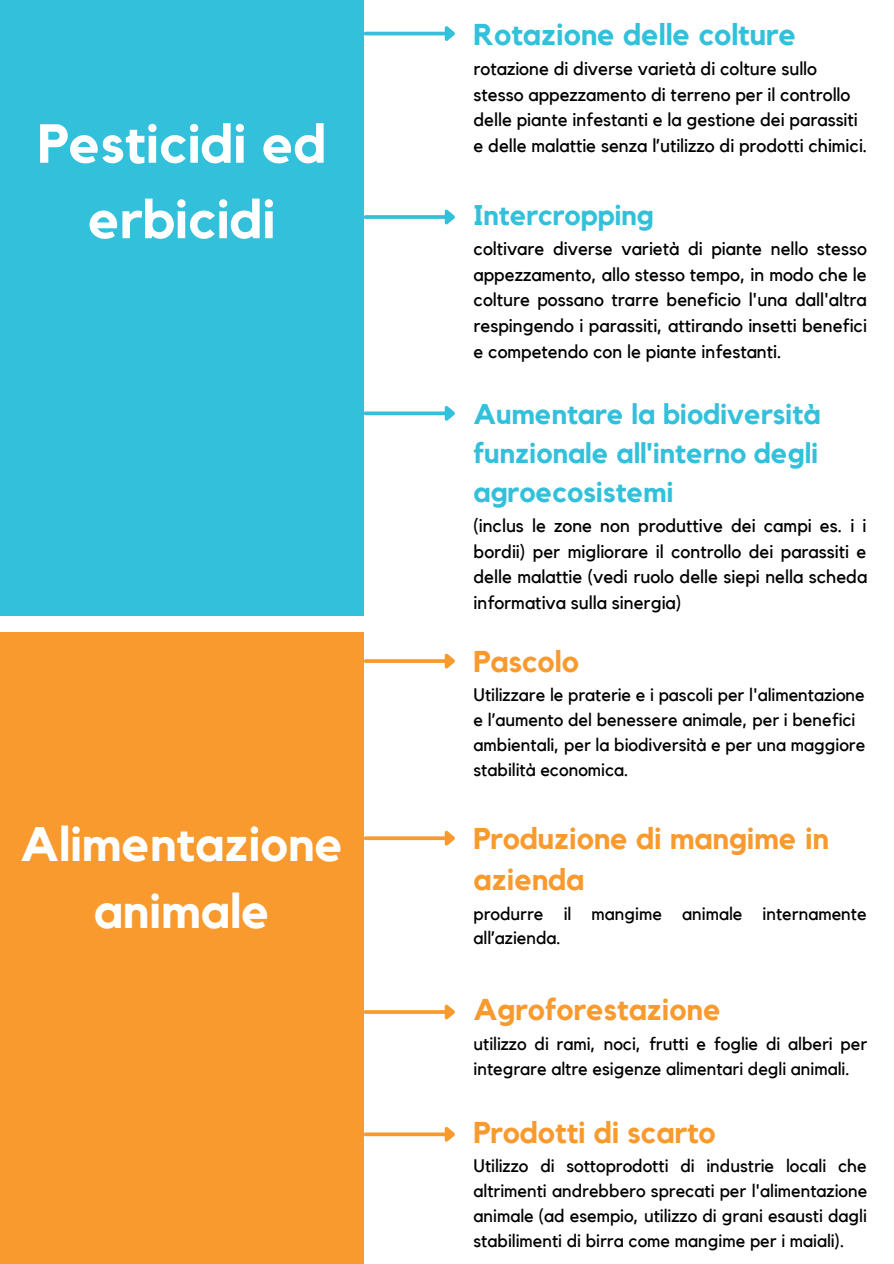
<style>
.page{position:relative;width:894px;height:1264px;background:#fff}
.page>*{position:absolute;margin:0;border:0;box-sizing:border-box;transform-origin:0 0}
.t1{font:700 54.3px/75.4px "Kollektif";color:#fff;text-align:center}
.t2{font:700 48.3px/67.5px "Kollektif";color:#fff;text-align:center}
.t3{font:700 30px/41.7px "Kollektif";color:#f89a2e}
.t4{font:700 30px "Kollektif";color:#33c0da}
.t5{font:700 28.35px/39.2px "Kollektif";color:#33c0da;text-align:justify}
.t6{font:18.6px/25.8px "Kollektif";color:#000;text-align:justify}
.t7{font:18.15px/24.8px "Kollektif";color:#000}
</style>
<div class="page">
<div style="left:0;top:0;width:364px;height:615px;background:#33c0da"></div>
<hr style="left:365px;top:32px;width:79px;height:3px;background:#33c0da">
<svg style="left:441px;top:26px;width:14px;height:15px"></svg>
<div style="left:0;top:632px;width:364px;height:631px;background:#f89a2e"></div>
<svg style="left:365px;top:215px;width:76px;height:4px"></svg>
<svg style="left:441px;top:209px;width:14px;height:16px"></svg>
<svg style="left:365px;top:411px;width:76px;height:4px"></svg>
<svg style="left:441px;top:406px;width:14px;height:15px"></svg>
<svg style="left:365px;top:659px;width:76px;height:4px"></svg>
<svg style="left:441px;top:653px;width:14px;height:16px"></svg>
<svg style="left:365px;top:836px;width:76px;height:4px"></svg>
<svg style="left:441px;top:830px;width:14px;height:16px"></svg>
<hr style="left:365px;top:1010px;width:79px;height:3px;background:#f89a2e">
<svg style="left:441px;top:1004px;width:14px;height:16px"></svg>
<svg style="left:365px;top:1132px;width:76px;height:4px"></svg>
<svg style="left:441px;top:1126px;width:14px;height:16px"></svg>
<p class="t1" style="left:38px;top:108px;width:290px">Pesticidi ed erbicidi</p>
<p class="t2" style="left:20px;top:812px;width:324px">Alimentazione animale</p>
<p class="t4" style="left:473px;top:21px;width:324px">Rotazione delle colture</p>
<p class="t6" style="left:473px;top:56px;width:395px;text-align:left">rotazione di diverse varietà di colture sullo stesso appezzamento di terreno per il controllo delle piante infestanti e la gestione dei parassiti e delle malattie senza l’utilizzo di prodotti chimici.</p>
<p class="t5" style="left:473px;top:197px;width:182px">Intercropping</p>
<p class="t6" style="left:473px;top:236px;width:395px">coltivare diverse varietà di piante nello stesso appezzamento, allo stesso tempo, in modo che le colture possano trarre beneficio l'una dall'altra respingendo i parassiti, attirando insetti benefici e competendo con le piante infestanti.</p>
<p class="t5" style="left:473px;top:395px;width:348px">Aumentare la biodiversità funzionale all'interno degli agroecosistemi</p>
<p class="t6" style="left:473px;top:513px;width:395px">(inclus le zone non produttive dei campi es. i i bordii) per migliorare il controllo dei parassiti e delle malattie (vedi ruolo delle siepi nella scheda informativa sulla sinergia)</p>
<p class="t3" style="left:473px;top:642px;width:107px">Pascolo</p>
<p class="t7" style="left:473px;top:683px;width:393px">Utilizzare le praterie e i pascoli per l'alimentazione e l’aumento del benessere animale, per i benefici ambientali, per la biodiversità e per una maggiore stabilità economica.</p>
<p class="t3" style="left:473px;top:818px;width:357px">Produzione di mangime in azienda</p>
<p class="t7" style="left:473px;top:901px;width:394px">produrre il mangime animale internamente all’azienda.</p>
<p class="t3" style="left:473px;top:990px;width:249px">Agroforestazione</p>
<p class="t7" style="left:473px;top:1031px;width:395px">utilizzo di rami, noci, frutti e foglie di alberi per integrare altre esigenze alimentari degli animali.</p>
<p class="t3" style="left:473px;top:1112px;width:244px">Prodotti di scarto</p>
<p class="t7" style="left:473px;top:1154px;width:395px;text-align:justify">Utilizzo di sottoprodotti di industrie locali che altrimenti andrebbero sprecati per l'alimentazione animale (ad esempio, utilizzo di grani esausti dagli stabilimenti di birra come mangime per i maiali).</p>
</div>
